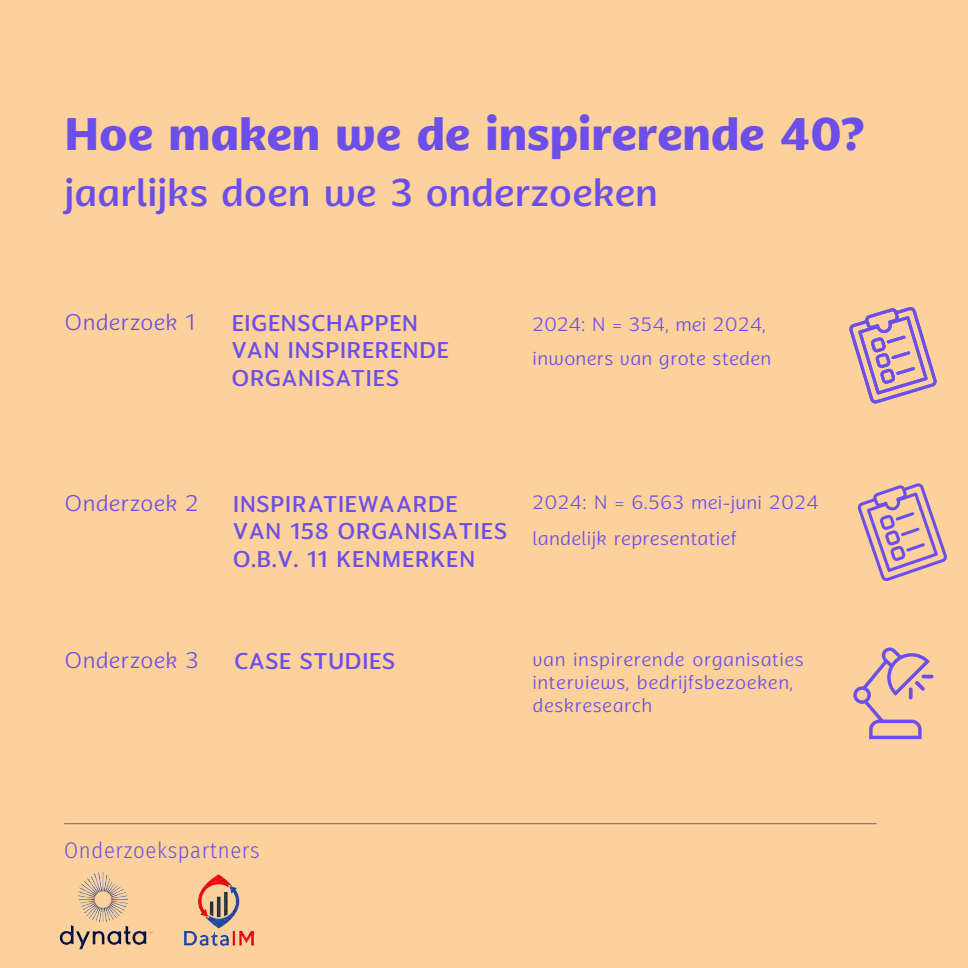
<style>
.page{position:relative;width:968px;height:968px;background:#fff}
.page>*{position:absolute;margin:0;border:0;box-sizing:border-box;transform-origin:0 0}
.t1{font:700 45.5px "Anona";color:#6c4fe8}
.t2{font:500 38.5px "Anona";color:#6c4fe8}
.t3{font:500 22.75px/27.3px "Anona";letter-spacing:.015em;color:#6c4fe8}
.t4{font:300 22.57px "Anona";letter-spacing:.01em;color:#6c4fe8}
.t5{font:300 22.57px "Fira Sans Condensed";letter-spacing:.03em;color:#6c4fe8}
.t6{font:300 19.25px/23.1px "Anona";letter-spacing:.03em;color:#6c4fe8}
</style>
<div class="page">
<div style="left:0;top:0;width:967px;height:967px;background:#fcd19b"></div>
<svg style="left:921px;top:674px;width:12px;height:4px"></svg>
<svg style="left:853px;top:647px;width:76px;height:92px"></svg>
<svg style="left:849px;top:307px;width:88px;height:97px"></svg>
<svg style="left:857px;top:483px;width:90px;height:98px"></svg>
<img style="left:59px;top:872px;width:94px;height:78px">
<img style="left:185px;top:874px;width:69px;height:71px">
<h1 class="t1" style="left:65px;top:98px;width:801px">Hoe maken we de inspirerende 40?</h1>
<h2 class="t2" style="left:65px;top:164px;width:595px">jaarlijks doen we 3 onderzoeken</h2>
<p class="t4" style="left:65px;top:306px;width:132px">Onderzoek 1</p>
<p class="t3" style="left:231px;top:309px;width:219px">EIGENSCHAPPEN<br>VAN INSPIRERENDE<br>ORGANISATIES</p>
<p class="t6" style="left:532px;top:308px;width:240px;line-height:33.9px">2024: N = 354, mei 2024, inwoners van grote steden</p>
<p class="t4" style="left:65px;top:487px;width:136px">Onderzoek 2</p>
<p class="t3" style="left:233px;top:490px;width:276px">INSPIRATIEWAARDE<br>VAN 158 ORGANISATIES<br>O.B.V. 11 KENMERKEN</p>
<p class="t6" style="left:532px;top:484px;width:288px;line-height:36.1px">2024: N = 6.563 mei-juni 2024 landelijk representatief</p>
<p class="t4" style="left:65px;top:644px;width:135px">Onderzoek 3</p>
<p class="t3" style="left:234px;top:647px;width:163px">CASE STUDIES</p>
<p class="t6" style="left:532px;top:648px;width:273px">van inspirerende organisaties interviews, bedrijfsbezoeken, deskresearch</p>
<p class="t5" style="left:64px;top:834px;width:197px">Onderzoekspartners</p>
</div>
